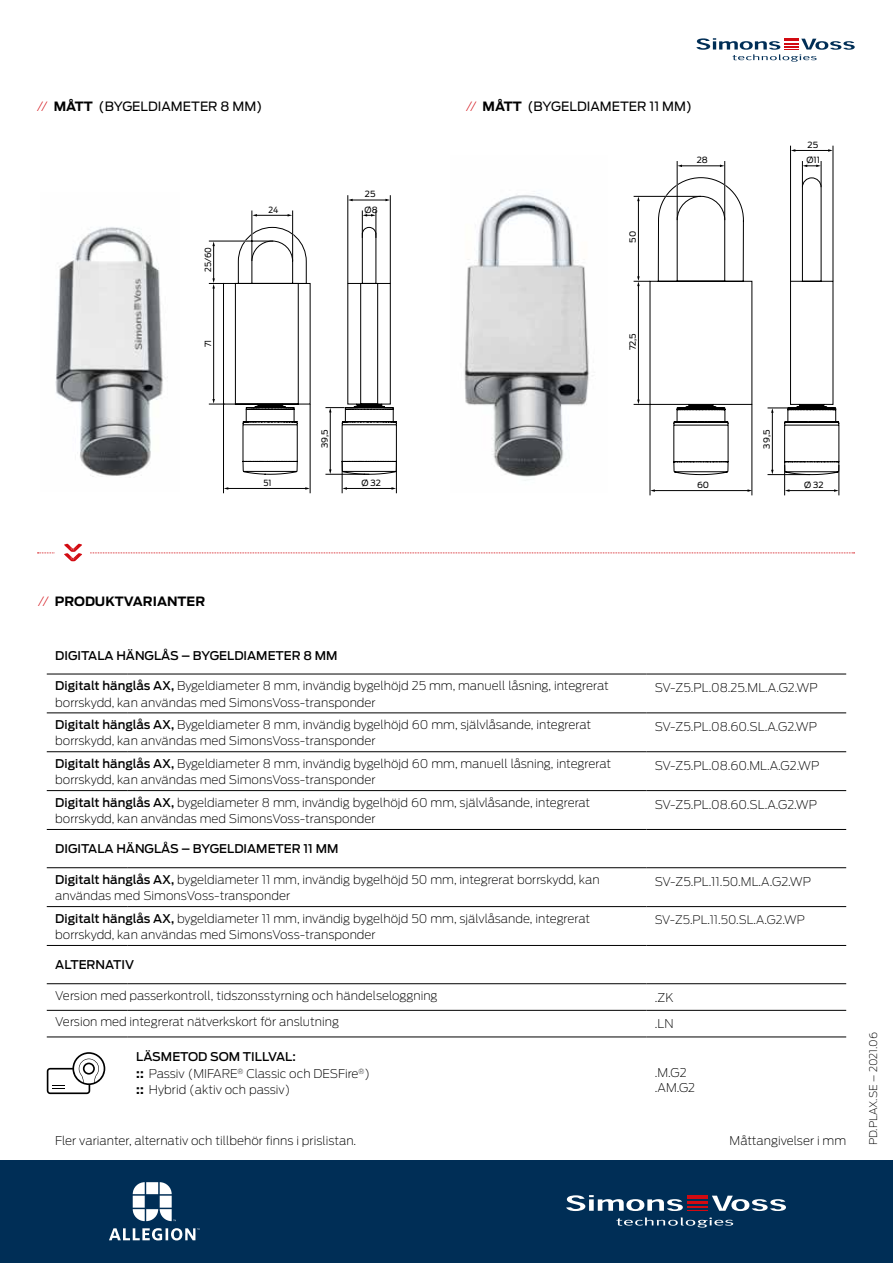
<style>
.page{position:relative;width:893px;height:1263px;background:#fff}
.page>*{position:absolute;margin:0;border:0;box-sizing:border-box;transform-origin:0 0}
.t1{font:12.75px "Antenna";color:#000}
.t2{font:700 12.75px "Antenna";color:#000}
.t3{font:200 12px/16.5px "Antenna";color:#000}
.t4{font:500 12px "Antenna";color:#000}
.t5{font:200 11.7px "Antenna";color:#000}
.t6{font:200 10.5px "Antenna";color:#000}
.t7{font:8.4px "Antenna";color:#000}
.t8{font:8.4px "Antenna";color:#000;scale:.92 1}
.s1{font-weight:200;color:#d20a11}
.s2{font-weight:700}
.s3{font-weight:500}
</style>
<div class="page">
<div style="left:0;top:1161px;width:893px;height:102px;background:#002e56"></div>
<svg style="left:616px;top:1217px;width:117px;height:10px"></svg>
<svg style="left:566px;top:1195px;width:220px;height:16px"></svg>
<hr style="left:687px;top:1201px;width:21px;height:3px;background:#d20a11">
<hr style="left:687px;top:1206px;width:21px;height:2px;background:#d20a11">
<svg style="left:133px;top:1182px;width:43px;height:39px"></svg>
<svg style="left:109px;top:1228px;width:91px;height:12px"></svg>
<svg style="left:38px;top:544px;width:817px;height:17px"></svg>
<hr style="left:47px;top:674px;width:81px;height:1px;background:#000">
<hr style="left:128px;top:674px;width:518px;height:1px;background:#000">
<hr style="left:646px;top:674px;width:200px;height:1px;background:#000">
<hr style="left:47px;top:713px;width:81px;height:1px;background:#000">
<hr style="left:128px;top:713px;width:518px;height:1px;background:#000">
<hr style="left:646px;top:713px;width:200px;height:1px;background:#000">
<hr style="left:47px;top:751px;width:81px;height:1px;background:#000">
<hr style="left:128px;top:751px;width:518px;height:1px;background:#000">
<hr style="left:646px;top:751px;width:200px;height:1px;background:#000">
<hr style="left:47px;top:790px;width:81px;height:1px;background:#000">
<hr style="left:128px;top:790px;width:518px;height:1px;background:#000">
<hr style="left:646px;top:790px;width:200px;height:1px;background:#000">
<hr style="left:47px;top:829px;width:81px;height:1px;background:#000">
<hr style="left:128px;top:829px;width:518px;height:1px;background:#000">
<hr style="left:646px;top:829px;width:200px;height:1px;background:#000">
<hr style="left:47px;top:867px;width:81px;height:1px;background:#000">
<hr style="left:128px;top:867px;width:518px;height:1px;background:#000">
<hr style="left:646px;top:867px;width:200px;height:1px;background:#000">
<hr style="left:47px;top:906px;width:81px;height:1px;background:#000">
<hr style="left:128px;top:906px;width:518px;height:1px;background:#000">
<hr style="left:646px;top:906px;width:200px;height:1px;background:#000">
<hr style="left:47px;top:983px;width:81px;height:1px;background:#000">
<hr style="left:128px;top:983px;width:518px;height:1px;background:#000">
<hr style="left:646px;top:983px;width:200px;height:1px;background:#000">
<hr style="left:47px;top:1010px;width:81px;height:1px;background:#000">
<hr style="left:128px;top:1010px;width:518px;height:1px;background:#000">
<hr style="left:646px;top:1010px;width:200px;height:1px;background:#000">
<hr style="left:47px;top:1037px;width:81px;height:1px;background:#000">
<hr style="left:128px;top:1037px;width:518px;height:1px;background:#000">
<hr style="left:646px;top:1037px;width:200px;height:1px;background:#000">
<hr style="left:47px;top:945px;width:81px;height:1px;background:#000">
<hr style="left:128px;top:945px;width:518px;height:1px;background:#000">
<hr style="left:646px;top:945px;width:200px;height:1px;background:#000">
<svg style="left:47px;top:1052px;width:58px;height:42px"></svg>
<img style="left:55px;top:227px;width:108px;height:250px">
<img style="left:464px;top:193px;width:126px;height:288px">
<hr style="left:223px;top:404px;width:1px;height:89px;background:#000">
<hr style="left:227px;top:488px;width:79px;height:1px;background:#000">
<svg style="left:305px;top:487px;width:5px;height:3px"></svg>
<hr style="left:310px;top:404px;width:1px;height:89px;background:#000">
<hr style="left:348px;top:195px;width:1px;height:88px;background:#000">
<hr style="left:390px;top:195px;width:1px;height:88px;background:#000">
<hr style="left:352px;top:200px;width:34px;height:1px;background:#000">
<hr style="left:396px;top:461px;width:1px;height:32px;background:#000">
<hr style="left:342px;top:461px;width:1px;height:32px;background:#000">
<hr style="left:346px;top:488px;width:46px;height:1px;background:#000">
<svg style="left:342px;top:487px;width:5px;height:3px"></svg>
<svg style="left:391px;top:487px;width:5px;height:3px"></svg>
<svg style="left:209px;top:210px;width:188px;height:265px"></svg>
<hr style="left:654px;top:490px;width:94px;height:1px;background:#000">
<svg style="left:747px;top:489px;width:5px;height:3px"></svg>
<hr style="left:650px;top:404px;width:1px;height:91px;background:#000">
<hr style="left:752px;top:404px;width:1px;height:91px;background:#000">
<hr style="left:839px;top:465px;width:1px;height:30px;background:#000">
<hr style="left:784px;top:465px;width:1px;height:30px;background:#000">
<hr style="left:789px;top:490px;width:46px;height:1px;background:#000">
<svg style="left:634px;top:38px;width:221px;height:437px"></svg>
<hr style="left:677px;top:161px;width:1px;height:59px;background:#000">
<hr style="left:724px;top:161px;width:1px;height:59px;background:#000">
<p class="t1" style="left:37px;top:98px;width:227px"><span class="s1">//</span> <span class="s2">MÅTT</span> (BYGELDIAMETER 8 MM)</p>
<p class="t1" style="left:466px;top:98px;width:228px"><span class="s1">//</span> <span class="s2">MÅTT</span> (BYGELDIAMETER 11 MM)</p>
<p class="t8" style="left:202px;top:272px;width:29px;rotate:-90deg">25/60</p>
<p class="t8" style="left:202px;top:347px;width:9px;rotate:-90deg">71</p>
<p class="t8" style="left:268px;top:204px;width:12px">24</p>
<p class="t7" style="left:365px;top:189px;width:12px">25</p>
<p class="t7" style="left:365px;top:204px;width:15px">Ø8</p>
<p class="t8" style="left:264px;top:477px;width:10px">51</p>
<p class="t7" style="left:319px;top:448px;width:20px;rotate:-90deg">39,5</p>
<p class="t7" style="left:361px;top:477px;width:21px">Ø 32</p>
<p class="t7" style="left:627px;top:243px;width:13px;rotate:-90deg">50</p>
<p class="t7" style="left:627px;top:350px;width:19px;rotate:-90deg">72,5</p>
<p class="t7" style="left:697px;top:155px;width:13px">28</p>
<p class="t7" style="left:697px;top:479px;width:14px">60</p>
<p class="t7" style="left:808px;top:139px;width:12px">25</p>
<p class="t7" style="left:806px;top:155px;width:15px">Ø11</p>
<p class="t7" style="left:761px;top:448px;width:20px;rotate:-90deg">39,5</p>
<p class="t7" style="left:804px;top:479px;width:21px">Ø 32</p>
<p class="t2" style="left:38px;top:592px;width:168px"><span class="s1">//</span> PRODUKTVARIANTER</p>
<p class="t4" style="left:55px;top:647px;width:284px">DIGITALA HÄNGLÅS – BYGELDIAMETER 8 MM</p>
<p class="t3" style="left:55px;top:677px;width:555px"><span class="s3">Digitalt hänglås AX,</span> Bygeldiameter 8 mm, invändig bygelhöjd 25 mm, manuell låsning, integrerat borrskydd, kan användas med SimonsVoss-transponder</p>
<p class="t3" style="left:655px;top:679px;width:164px">SV-Z5.PL.08.25.ML.A.G2.WP</p>
<p class="t3" style="left:55px;top:716px;width:537px"><span class="s3">Digitalt hänglås AX,</span> Bygeldiameter 8 mm, invändig bygelhöjd 60 mm, självlåsande, integrerat borrskydd, kan användas med SimonsVoss-transponder</p>
<p class="t3" style="left:655px;top:718px;width:164px">SV-Z5.PL.08.60.SL.A.G2.WP</p>
<p class="t3" style="left:55px;top:755px;width:557px"><span class="s3">Digitalt hänglås AX,</span> Bygeldiameter 8 mm, invändig bygelhöjd 60 mm, manuell låsning, integrerat borrskydd, kan användas med SimonsVoss-transponder</p>
<p class="t3" style="left:655px;top:757px;width:166px">SV-Z5.PL.08.60.ML.A.G2.WP</p>
<p class="t3" style="left:55px;top:793px;width:536px"><span class="s3">Digitalt hänglås AX,</span> bygeldiameter 8 mm, invändig bygelhöjd 60 mm, självlåsande, integrerat borrskydd, kan användas med SimonsVoss-transponder</p>
<p class="t3" style="left:655px;top:796px;width:164px">SV-Z5.PL.08.60.SL.A.G2.WP</p>
<p class="t4" style="left:55px;top:841px;width:285px">DIGITALA HÄNGLÅS – BYGELDIAMETER 11 MM</p>
<p class="t3" style="left:55px;top:871px;width:546px"><span class="s3">Digitalt hänglås AX,</span> bygeldiameter 11 mm, invändig bygelhöjd 50 mm, integrerat borrskydd, kan användas med SimonsVoss-transponder</p>
<p class="t3" style="left:655px;top:873px;width:158px">SV-Z5.PL.11.50.ML.A.G2.WP</p>
<p class="t3" style="left:55px;top:909px;width:536px"><span class="s3">Digitalt hänglås AX,</span> bygeldiameter 11 mm, invändig bygelhöjd 50 mm, självlåsande, integrerat borrskydd, kan användas med SimonsVoss-transponder</p>
<p class="t5" style="left:655px;top:913px;width:151px">SV-Z5.PL.11.50.SL.A.G2.WP</p>
<p class="t4" style="left:55px;top:957px;width:80px">ALTERNATIV</p>
<p class="t3" style="left:55px;top:987px;width:384px">Version med passerkontroll, tidszonsstyrning och händelseloggning</p>
<p class="t3" style="left:655px;top:989px;width:20px">.ZK</p>
<p class="t3" style="left:55px;top:1013px;width:285px">Version med integrerat nätverkskort för anslutning</p>
<p class="t3" style="left:655px;top:1015px;width:20px">.LN</p>
<p class="t3" style="left:136px;top:1048px;width:235px"><span class="s3">LÄSMETOD SOM TILLVAL:<br></span><span class="s2">::</span> Passiv (MIFARE<sup>®</sup> Classic och DESFire<sup>®</sup>) <span class="s2">::</span> Hybrid (aktiv och passiv)</p>
<p class="t3" style="left:655px;top:1064px;width:42px;line-height:15.3px">.M.G2 .AM.G2</p>
<p class="t3" style="left:55px;top:1132px;width:303px">Fler varianter, alternativ och tillbehör finns i prislistan.</p>
<p class="t3" style="left:730px;top:1132px;width:118px">Måttangivelser i mm</p>
<p class="t6" style="left:866px;top:1145px;width:115px;rotate:-90deg">PD.PLAX.SE – 2021.06</p>
</div>
